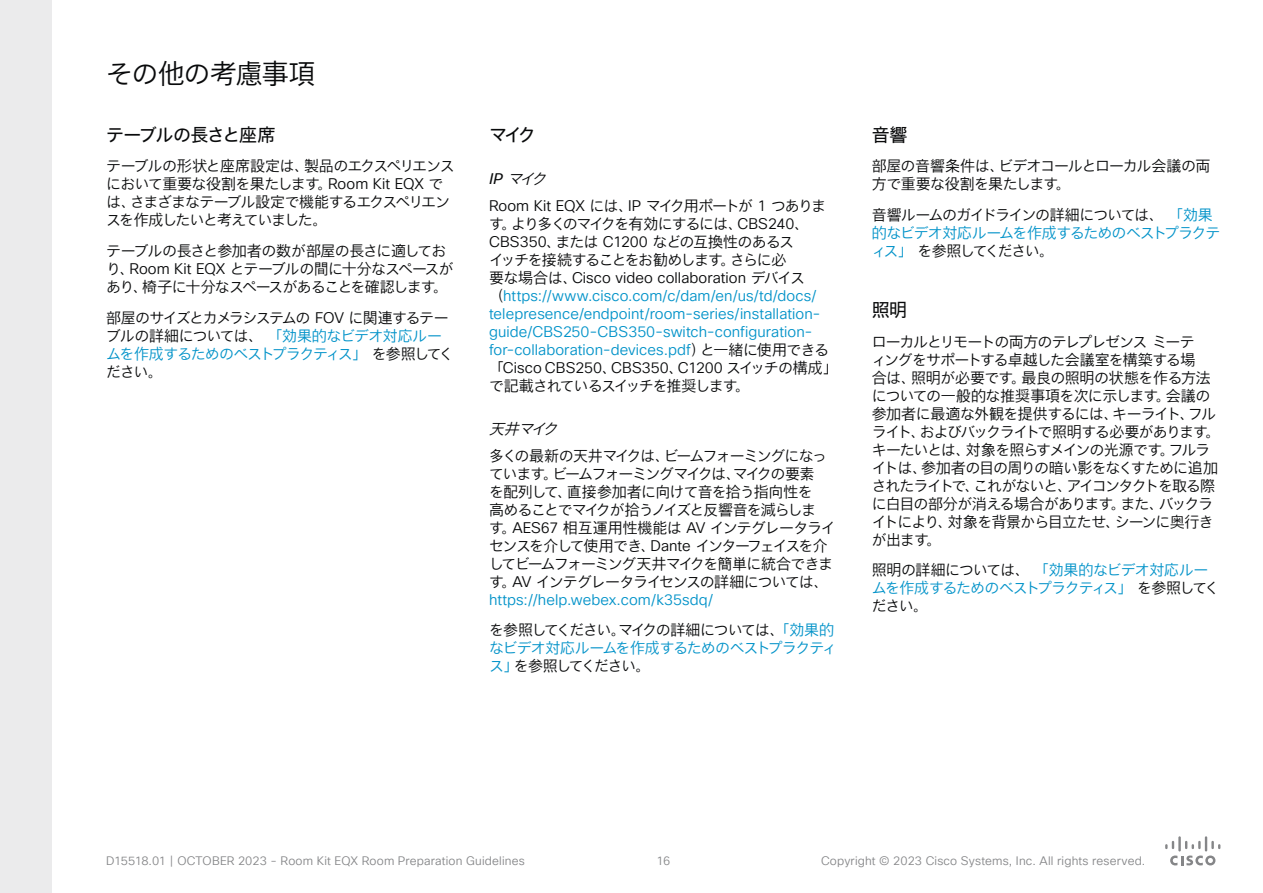
<style>
.page{position:relative;width:1263px;height:893px;background:#fff}
.page>*{position:absolute;margin:0;border:0;box-sizing:border-box;transform-origin:0 0}
.t1{font:27px "Cisco Sans JPN Light";letter-spacing:-.035em;color:#090a0b}
.t2{font:18px "Cisco Sans JPN";letter-spacing:-.06em;color:#090a0b}
.t3{font:15px/18px "Cisco Sans JPN Light";letter-spacing:-.05em;color:#090a0b}
.t4{font:15px/18px "Cisco Sans JPN Light";letter-spacing:.005em;color:#090a0b}
.t5{font:15px/18px "Cisco Sans JPN Light";letter-spacing:-.075em;color:#090a0b}
.t6{font:15px/18px "Cisco Sans JPN Light";letter-spacing:-.06em;color:#0393c9}
.t7{font:15px/18px "Cisco Sans JPN Light";letter-spacing:-.08em;color:#090a0b}
.t8{font:15px/30.8px "Cisco Sans JPN Light";letter-spacing:-.01em;color:#0393c9}
.t9{font:15px/26.5px "Cisco Sans JPN Light";letter-spacing:-.07em;color:#090a0b}
.t10{font:italic 15px "Cisco Sans JPN Light";color:#090a0b}
.t11{font:12px "Cisco Sans TT Light";letter-spacing:.015em;color:#858688}
.s1{color:#0393c9}
.s2{font-family:"Cisco Sans TT";font-style:italic}
.s3{font-style:italic}
.s4{color:#090a0b}
</style>
<div class="page">
<div style="left:0;top:0;width:51px;height:893px;background:#ebebec"></div>
<svg style="left:1165px;top:836px;width:55px;height:29px"></svg>
<h1 class="t1" style="left:106px;top:57px;width:211px">その他の考慮事項</h1>
<p class="t2" style="left:106px;top:122px;width:171px">テーブルの長さと座席</p>
<p class="t3" style="left:106px;top:158px;width:350px">テーブルの形状と座席設定は、製品のエクスペリエンスにおいて重要な役割を果たします。Room Kit EQX では、さまざまなテーブル設定で機能するエクスペリエンスを作成したいと考えていました。</p>
<p class="t3" style="left:106px;top:243px;width:349px">テーブルの長さと参加者の数が部屋の長さに適しており、Room Kit EQX とテーブルの間に十分なスペースがあり、椅子に十分なスペースがあることを確認します。</p>
<p class="t5" style="left:106px;top:310px;width:349px">部屋のサイズとカメラシステムの FOV に関連するテーブルの詳細については、 <span class="s1">「効果的なビデオ対応ルームを作成するためのベストプラクティス」</span> を参照してください。</p>
<p class="t2" style="left:489px;top:122px;width:49px">マイク</p>
<p class="t9" style="left:489px;top:167px;width:339px"><span class="s2">I P</span> <span class="s3">マイク<br></span>Room Kit EQX には、IP マイク用ポートが 1 つありま</p>
<p class="t4" style="left:489px;top:215px;width:350px">す。より多くのマイクを有効にするには、CBS240、CBS350、または C1200 などの互換性のあるス<br>イッチを接続することをお勧めします。さらに必<br>要な場合は、Cisco video collaboration デバイス（<span class="s1">https://www.cisco.com/c/dam/en/us/td/docs/ telepresence/endpoint/room-series/installation&shy;guide/CBS250-CBS350-switch-configuration&shy;for-collaboration-devices.pdf</span>）と一緒に使用できる「Cisco CBS250、CBS350、C1200 スイッチの構成」で記載されているスイッチを推奨します。</p>
<p class="t10" style="left:489px;top:419px;width:75px">天井マイク</p>
<p class="t5" style="left:489px;top:447px;width:348px">多くの最新の天井マイクは、ビームフォーミングになっています。ビームフォーミングマイクは、マイクの要素<br>を配列して、直接参加者に向けて音を拾う指向性を<br>高めることでマイクが拾うノイズと反響音を減らしま<br>す。AES67 相互運用性機能は AV インテグレータライセンスを介して使用でき、Dante インターフェイスを介してビームフォーミング天井マイクを簡単に統合できます。AV インテグレータライセンスの詳細については、</p>
<p class="t8" style="left:489px;top:585px;width:347px">https://help.webex.com/k35sdq/<br><span class="s4">を参照してください。マイクの詳細については、</span>「効果的</p>
<p class="t6" style="left:489px;top:640px;width:349px">なビデオ対応ルームを作成するためのベストプラクティス」<span class="s4">を参照してください。</span></p>
<p class="t2" style="left:872px;top:122px;width:37px">音響</p>
<p class="t3" style="left:872px;top:158px;width:340px">部屋の音響条件は、ビデオコールとローカル会議の両方で重要な役割を果たします。</p>
<p class="t7" style="left:872px;top:207px;width:350px">音響ルームのガイドラインの詳細については、 <span class="s1">「効果的なビデオ対応ルームを作成するためのベストプラクティス」</span> を参照してください。</p>
<p class="t2" style="left:872px;top:297px;width:37px">照明</p>
<p class="t3" style="left:872px;top:333px;width:350px">ローカルとリモートの両方のテレプレゼンス ミーテ<br>ィングをサポートする卓越した会議室を構築する場<br>合は、照明が必要です。最良の照明の状態を作る方法についての一般的な推奨事項を次に示します。会議の参加者に最適な外観を提供するには、キーライト、フルライト、およびバックライトで照明する必要があります。キーたいとは、対象を照らすメインの光源です。フルライトは、参加者の目の周りの暗い影をなくすために追加されたライトで、これがないと、アイコンタクトを取る際に白目の部分が消える場合があります。また、バックライトにより、対象を背景から目立たせ、シーンに奥行きが出ます。</p>
<p class="t6" style="left:872px;top:562px;width:349px"><span class="s4">照明の詳細については、</span> 「効果的なビデオ対応ルームを作成するためのベストプラクティス」 <span class="s4">を参照してください。</span></p>
<p class="t11" style="left:106px;top:853px;width:420px">D15518.01 | OCTOBER 2023 - Room Kit EQX Room Preparation Guidelines</p>
<p class="t11" style="left:656px;top:853px;width:15px">16</p>
<p class="t11" style="left:821px;top:853px;width:326px">Copyright © 2023 Cisco Systems, Inc. All rights reserved.</p>
</div>
